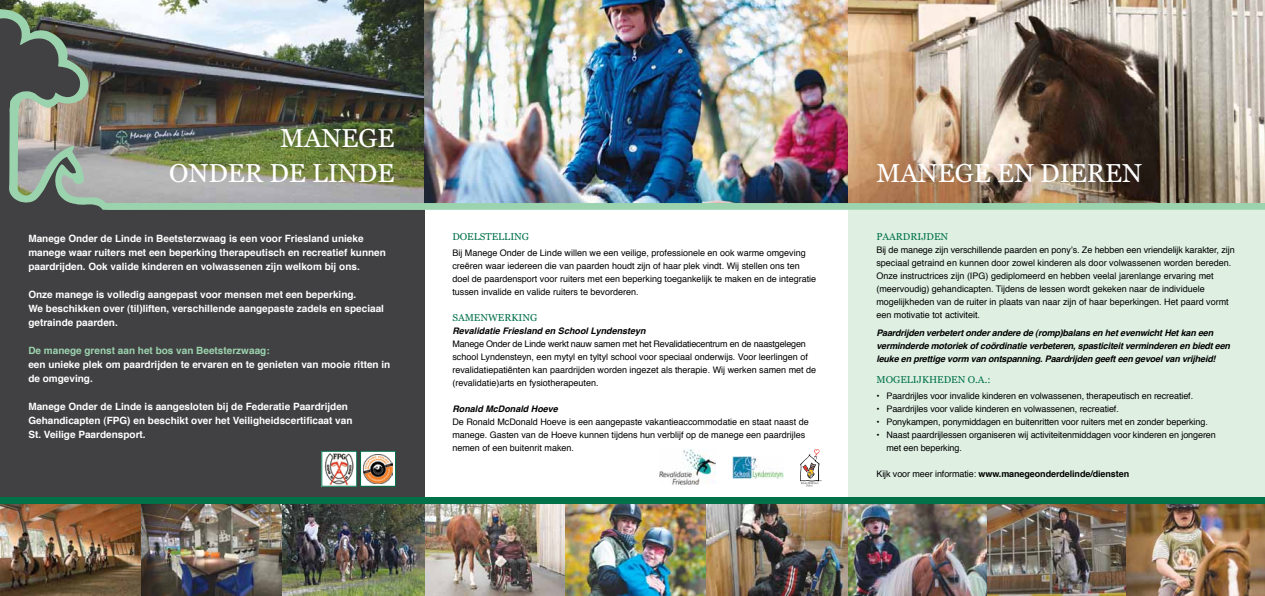
<style>
.page{position:relative;width:1265px;height:596px;background:#fff}
.page>*{position:absolute;margin:0;border:0;box-sizing:border-box;transform-origin:0 0}
.t1{font:26px/35px "Georgia";color:#fff}
.t2{font:700 10px/14px "Helvetica";color:#fff}
.t3{font:10px "Georgia";color:#007149}
.t4{font:700 10px "Helvetica";color:#9bd3ae}
.t5{font:9px/13px "Helvetica";color:#000}
.t6{font:italic 700 9px/13px "Helvetica";letter-spacing:-.02em;color:#000}
.t7{font:italic 700 9px "Helvetica";color:#000}
.t8{font:700 9px "Helvetica";letter-spacing:-.01em;color:#000}
.s1{font-weight:400}
</style>
<div class="page">
<img style="left:0;top:0;width:424px;height:9px">
<div style="left:0;top:210px;width:424px;height:286px;background:#414042"></div>
<img style="left:424px;top:0;width:840px;height:9px">
<div style="left:848px;top:210px;width:416px;height:286px;background:#dff0e3"></div>
<img style="left:0;top:503px;width:424px;height:92px">
<img style="left:424px;top:503px;width:141px;height:92px">
<img style="left:565px;top:503px;width:699px;height:92px">
<img style="left:659px;top:449px;width:56px;height:35px">
<img style="left:732px;top:456px;width:51px;height:22px">
<svg style="left:800px;top:449px;width:21px;height:37px"></svg>
<img style="left:323px;top:453px;width:32px;height:31px">
<div style="left:321px;top:451px;width:36px;height:35px;border:1px solid #007149"></div>
<svg style="left:362px;top:453px;width:31px;height:31px"></svg>
<img style="left:363px;top:454px;width:29px;height:29px">
<div style="left:360px;top:451px;width:35px;height:35px;border:1px solid #007149"></div>
<img style="left:0;top:9px;width:1264px;height:201px">
<div style="left:0;top:496px;width:1264px;height:7px;background:#007149"></div>
<h1 class="t1" style="left:169px;top:121px;width:225px;text-indent:111px">MANEGE<br>ONDER DE LINDE</h1>
<p class="t2" style="left:28px;top:231px;width:359px">Manege Onder de Linde in Beetsterzwaag is een voor Friesland unieke manege waar ruiters met een beperking therapeutisch en recreatief kunnen paardrijden. Ook valide kinderen en volwassenen zijn welkom bij ons.</p>
<p class="t2" style="left:28px;top:287px;width:357px">Onze manege is volledig aangepast voor mensen met een beperking.<br>We beschikken over (til)liften, verschillende aangepaste zadels en speciaal getrainde paarden.</p>
<p class="t4" style="left:28px;top:342px;width:243px">De manege grenst aan het bos van Beetsterzwaag:</p>
<p class="t2" style="left:28px;top:357px;width:363px">een unieke plek om paardrijden te ervaren en te genieten van mooie ritten in de omgeving.</p>
<p class="t2" style="left:28px;top:399px;width:325px">Manege Onder de Linde is aangesloten bij de Federatie Paardrijden<br>Gehandicapten (FPG) en beschikt over het Veiligheidscertificaat van<br>St. Veilige Paardensport.</p>
<p class="t3" style="left:452px;top:230px;width:78px">DOELSTELLING</p>
<p class="t5" style="left:452px;top:246px;width:365px">Bij Manege Onder de Linde willen we een veilige, professionele en ook warme omgeving creëren waar iedereen die van paarden houdt zijn of haar plek vindt. Wij stellen ons ten doel de paardensport voor ruiters met een beperking toegankelijk te maken en de integratie tussen invalide en valide ruiters te bevorderen.</p>
<p class="t3" style="left:452px;top:311px;width:86px">SAMENWERKING</p>
<p class="t7" style="left:452px;top:323px;width:195px">Revalidatie Friesland en School Lyndensteyn</p>
<p class="t5" style="left:452px;top:337px;width:365px">Manege Onder de Linde werkt nauw samen met het Revalidatiecentrum en de naastgelegen school Lyndensteyn, een mytyl en tyltyl school voor speciaal onderwijs. Voor leerlingen of revalidatiepatiënten kan paardrijden worden ingezet als therapie. Wij werken samen met de (revalidatie)arts en fysiotherapeuten.</p>
<p class="t7" style="left:452px;top:401px;width:107px">Ronald McDonald Hoeve</p>
<p class="t5" style="left:452px;top:415px;width:358px">De Ronald McDonald Hoeve is een aangepaste vakantieaccommodatie en staat naast de manege. Gasten van de Hoeve kunnen tijdens hun verblijf op de manege een paardrijles nemen of een buitenrit maken.</p>
<h1 class="t1" style="left:876px;top:156px;width:267px">MANEGE EN DIEREN</h1>
<p class="t3" style="left:876px;top:230px;width:73px">PAARDRIJDEN</p>
<p class="t5" style="left:876px;top:243px;width:360px">Bij de manege zijn verschillende paarden en pony’s. Ze hebben een vriendelijk karakter, zijn speciaal getraind en kunnen door zowel kinderen als door volwassenen worden bereden.<br>Onze instructrices zijn (IPG) gediplomeerd en hebben veelal jarenlange ervaring met (meervoudig) gehandicapten. Tijdens de lessen wordt gekeken naar de individuele mogelijkheden van de ruiter in plaats van naar zijn of haar beperkingen. Het paard vormt een motivatie tot activiteit.</p>
<p class="t6" style="left:876px;top:326px;width:355px">Paardrijden verbetert onder andere de (romp)balans en het evenwicht Het kan een verminderde motoriek of coördinatie verbeteren, spasticiteit verminderen en biedt een leuke en prettige vorm van ontspanning. Paardrijden geeft een gevoel van vrijheid!</p>
<p class="t3" style="left:876px;top:373px;width:116px">MOGELIJKHEDEN O.A.:</p>
<p class="t5" style="left:876px;top:389px;width:318px">• Paardrijles voor invalide kinderen en volwassenen, therapeutisch en recreatief.</p>
<p class="t5" style="left:876px;top:402px;width:244px">• Paardrijles voor valide kinderen en volwassenen, recreatief.</p>
<p class="t5" style="left:876px;top:415px;width:333px">• Ponykampen, ponymiddagen en buitenritten voor ruiters met en zonder beperking.</p>
<p class="t5" style="left:886px;top:428px;width:331px;text-indent:-10px">• Naast paardrijlessen organiseren wij activiteitenmiddagen voor kinderen en jongeren met een beperking.</p>
<p class="t8" style="left:876px;top:466px;width:254px"><span class="s1">Kijk voor meer informatie:</span> www.manegeonderdelinde/diensten</p>
</div>
